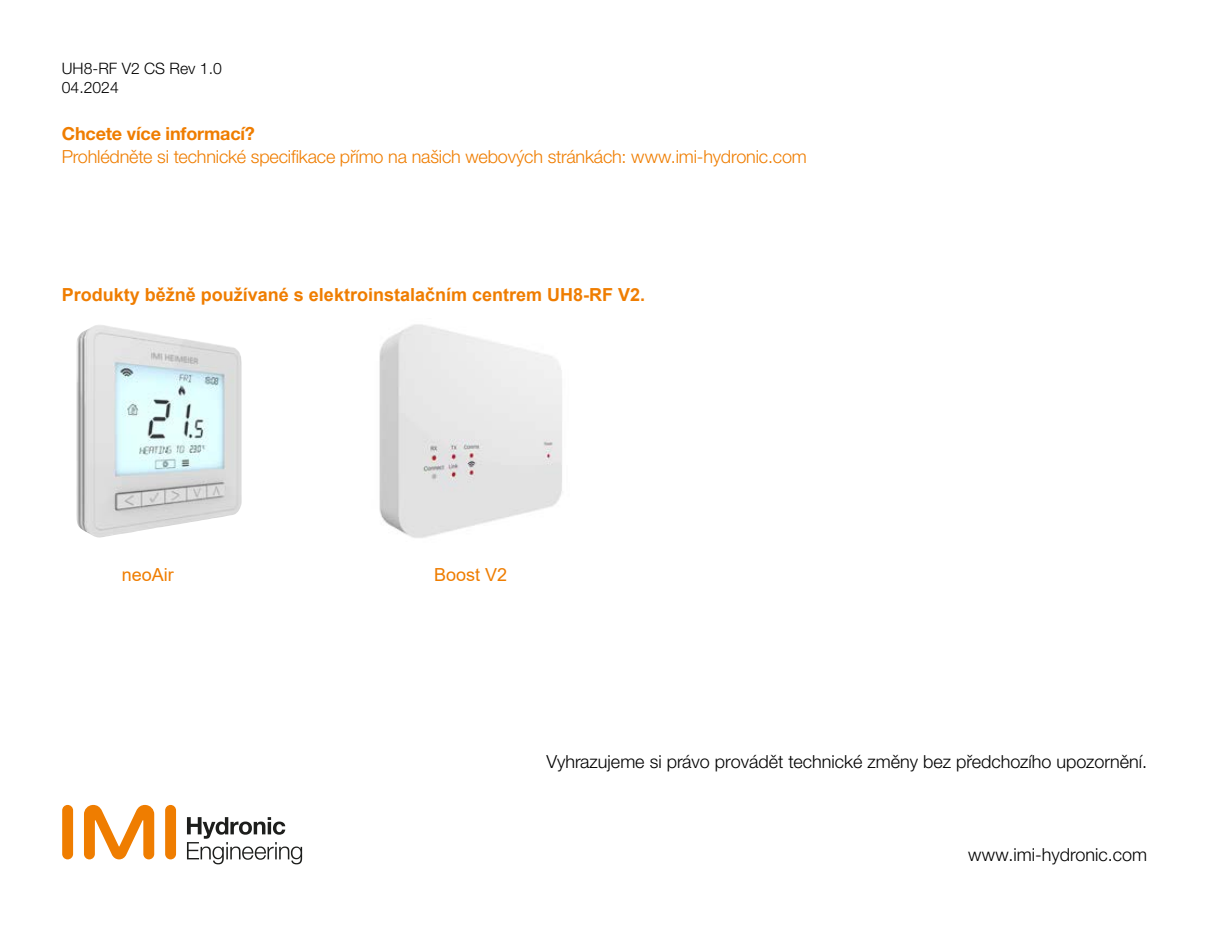
<style>
.page{position:relative;width:1212px;height:925px;background:#fff}
.page>*{position:absolute;margin:0;border:0;box-sizing:border-box;transform-origin:0 0}
.t1{font:300 18px "Helvetica Neue LTW1 G";color:#000}
.t2{font:300 18px "Helvetica Neue LTW1 G";letter-spacing:-.01em;color:#ef7d00}
.t3{font:700 18px "Arial";color:#ef7d00}
.t4{font:700 18px "Helvetica Neue LTW1 G";letter-spacing:-.01em;color:#ef7d00}
.t5{font:18px "Arial";color:#ef7d00}
.t6{font:300 15.75px/18.9px "Helvetica Neue LTW1 G";color:#000}
</style>
<div class="page">
<div style="left:165px;top:805px;width:11px;height:54px;background:#ef7d00;border-radius:5px"></div>
<div style="left:62px;top:805px;width:11px;height:54px;background:#ef7d00;border-radius:5px"></div>
<svg style="left:84px;top:805px;width:70px;height:54px"></svg>
<svg style="left:187px;top:817px;width:115px;height:47px"></svg>
<img style="left:76px;top:325px;width:166px;height:213px">
<img style="left:379px;top:324px;width:183px;height:214px">
<p class="t6" style="left:62px;top:59px;width:161px">UH8-RF V2 CS Rev 1.0<br>04.2024</p>
<p class="t4" style="left:62px;top:123px;width:195px">Chcete více informací?</p>
<p class="t2" style="left:62px;top:146px;width:746px">Prohlédněte si technické specifikace přímo na našich webových stránkách: www.imi-hydronic.com</p>
<p class="t3" style="left:62px;top:282px;width:585px">Produkty běžně používané s elektroinstalačním centrem UH8-RF V2.</p>
<p class="t5" style="left:122px;top:562px;width:54px">neoAir</p>
<p class="t5" style="left:434px;top:562px;width:75px">Boost V2</p>
<p class="t1" style="left:546px;top:751px;width:602px">Vyhrazujeme si právo provádět technické změny bez předchozího upozornění.</p>
<p class="t1" style="left:968px;top:844px;width:180px">www.imi-hydronic.com</p>
</div>
